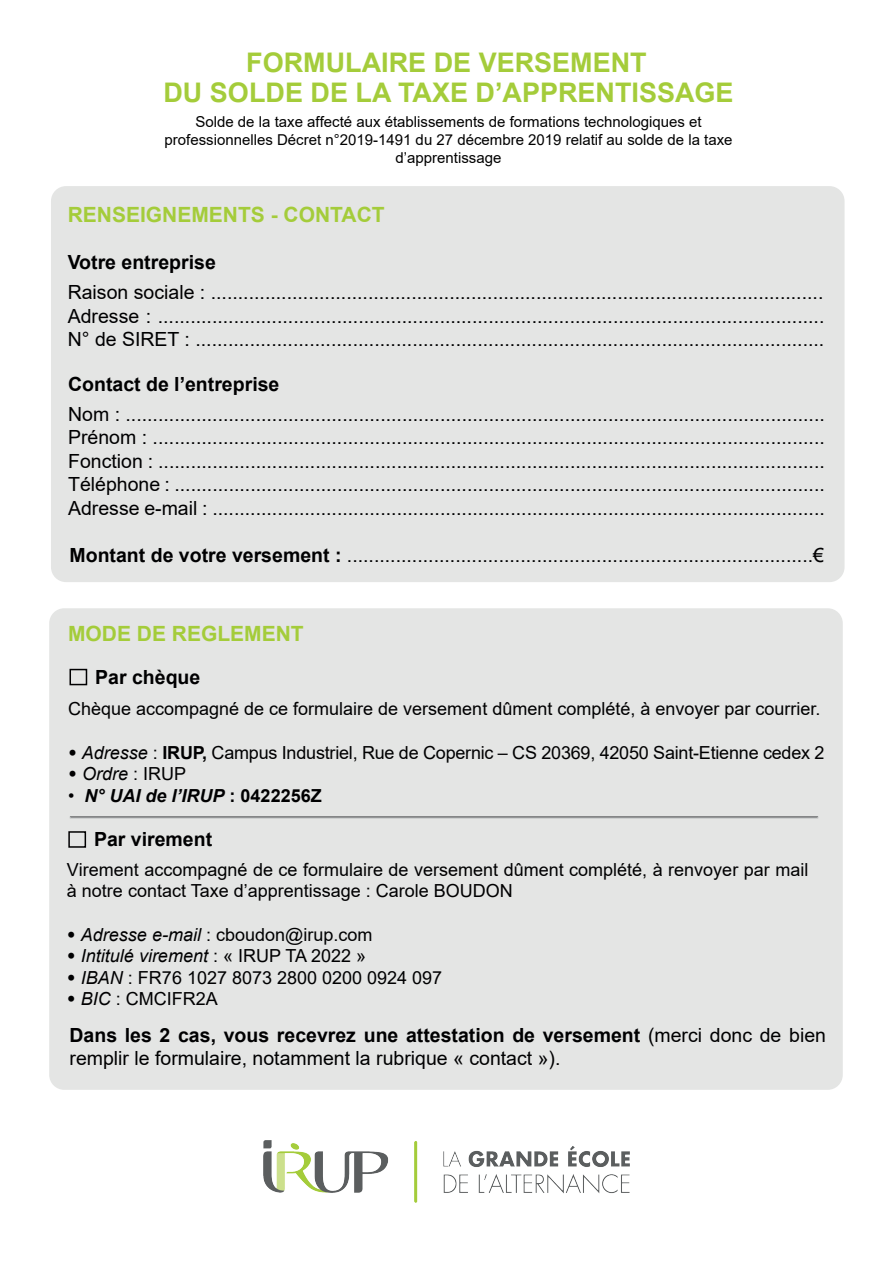
<style>
.page{position:relative;width:893px;height:1263px;background:#fff}
.page>*{position:absolute;margin:0;border:0;box-sizing:border-box;transform-origin:0 0}
.t1{font:700 27px/30px "Arial";color:#a4cc3a;text-align:center}
.t2{font:700 21px "Arial";color:#a4cc3a}
.t3{font:19.5px/23.4px "Arial";color:#000001;text-align:justify}
.t4{font:700 19.5px "Arial";color:#000001}
.t5{font:18px/21.6px "Arial";color:#000001}
.t6{font:italic 18px "Arial";color:#000001}
.t7{font:italic 700 18px "Arial";color:#000001}
.t8{font:15px/18px "Arial";color:#000001;text-align:center}
.s1{font-weight:700}
.s2{font-weight:900}
.s3{font-style:italic}
.s4{font-weight:900;font-style:normal}
.s5{font-style:normal}
.s6{font-weight:400;font-style:normal}
</style>
<div class="page">
<div style="left:49px;top:608px;width:794px;height:482px;background:#e4e5e4;border-radius:15px"></div>
<div style="left:51px;top:186px;width:793px;height:396px;background:#e4e5e4;border-radius:15px"></div>
<div style="left:70px;top:669px;width:17px;height:16px;border:2px solid #000001"></div>
<div style="left:68px;top:831px;width:18px;height:17px;border:2px solid #000001"></div>
<div style="left:70px;top:816px;width:748px;height:2px;border:1px solid #b1b3b4"></div>
<img style="left:264px;top:1140px;width:365px;height:63px">
<h1 class="t1" style="left:163px;top:48px;width:572px">FORMULAIRE DE VERSEMENT<br>DU SOLDE DE LA TAXE D’APPRENTISSAGE</h1>
<p class="t8" style="left:164px;top:112px;width:569px">Solde de la taxe affecté aux établissements de formations technologiques et professionnelles Décret n°2019-1491 du 27 décembre 2019 relatif au solde de la taxe d’apprentissage</p>
<p class="t2" style="left:68px;top:199px;width:318px">RENSEIGNEMENTS - CONTACT</p>
<p class="t4" style="left:68px;top:248px;width:150px">Votre entreprise</p>
<p class="t3" style="left:68px;top:281px;width:758px">Raison sociale : .................................................................................................................<br>Adresse : ...........................................................................................................................<br>N° de SIRET : ....................................................................................................................</p>
<p class="t4" style="left:68px;top:370px;width:213px">Contact de l’entreprise</p>
<p class="t3" style="left:68px;top:402px;width:758px">Nom : .................................................................................................................................<br>Prénom : ............................................................................................................................<br>Fonction : ...........................................................................................................................<br>Téléphone : ........................................................................................................................<br>Adresse e-mail : .................................................................................................................</p>
<p class="t3" style="left:70px;top:543px;width:756px"><span class="s1">Montant de votre versement :</span> ......................................................................................€</p>
<p class="t2" style="left:68px;top:619px;width:237px">MODE DE REGLEMENT</p>
<p class="t4" style="left:95px;top:663px;width:107px">Par chèque</p>
<p class="t5" style="left:68px;top:698px;width:754px">Chèque accompagné de ce formulaire de versement dûment complété, à envoyer par courrier.</p>
<p class="t5" style="left:68px;top:741px;width:758px"><span class="s2">•</span> <span class="s3">Adresse</span> : <span class="s1">IRUP,</span> Campus Industriel, Rue de Copernic – CS 20369, 42050 Saint-Etienne cedex 2</p>
<p class="t6" style="left:68px;top:762px;width:120px"><span class="s4">•</span> Ordre <span class="s5">: IRUP</span></p>
<p class="t7" style="left:68px;top:783px;width:255px"><span class="s6">•</span> N° UAI de l’IRUP <span class="s5">: 0422256Z</span></p>
<p class="t4" style="left:94px;top:826px;width:120px">Par virement</p>
<p class="t5" style="left:67px;top:858px;width:743px">Virement accompagné de ce formulaire de versement dûment complété, à renvoyer par mail à notre contact Taxe d’apprentissage : Carole BOUDON</p>
<p class="t5" style="left:67px;top:923px;width:307px"><span class="s2">•</span> <span class="s3">Adresse e-mail</span> : cboudon@irup.com</p>
<p class="t6" style="left:67px;top:944px;width:301px"><span class="s4">•</span> Intitulé virement <span class="s5">: « IRUP TA 2022 »</span></p>
<p class="t5" style="left:67px;top:966px;width:377px"><span class="s2">•</span> <span class="s3">IBAN</span> : FR76 1027 8073 2800 0200 0924 097</p>
<p class="t5" style="left:67px;top:988px;width:153px"><span class="s2">•</span> <span class="s3">BIC</span> : CMCIFR2A</p>
<p class="t3" style="left:70px;top:1023px;width:758px"><span class="s1">Dans les 2 cas, vous recevrez une attestation de versement</span> (merci donc de bien remplir le formulaire, notamment la rubrique « contact »).</p>
</div>
